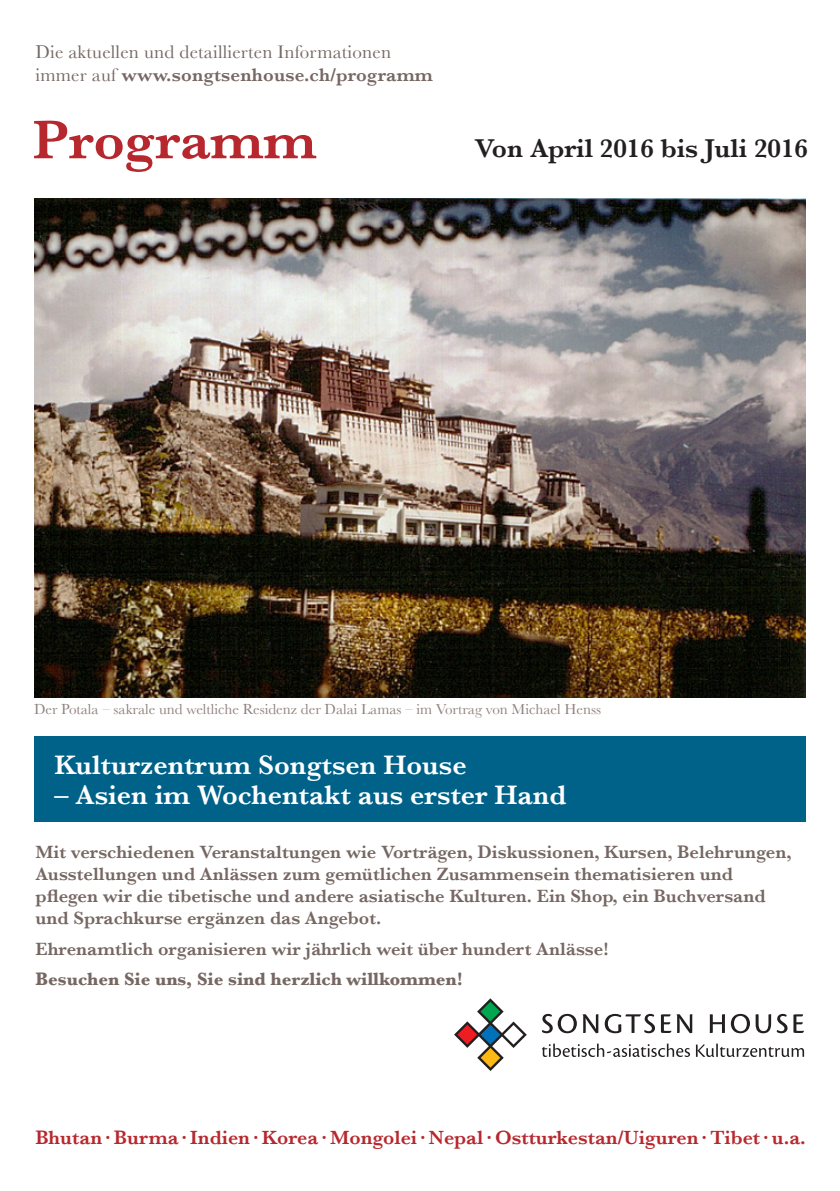
<style>
.page{position:relative;width:840px;height:1191px;background:#fff}
.page>*{position:absolute;margin:0;border:0;box-sizing:border-box;transform-origin:0 0}
.t1{font:600 56px "Baskerville";color:#b7282e}
.t2{font:600 28px "Baskerville";color:#fff}
.t3{font:600 27px "Baskerville";color:#231f20}
.t4{font:600 20px "Baskerville";color:#b7282e}
.t5{font:19px/23.4px "Baskerville";letter-spacing:.01em;color:#766762}
.t6{font:600 18.6px/22px "Baskerville";color:#766762}
.t7{font:700 18.6px "Baskerville";color:#766762}
.t8{font:15px "Baskerville";color:#8f817d}
.s1{font-weight:600}
</style>
<div class="page">
<svg style="left:454px;top:998px;width:72px;height:73px"></svg>
<svg style="left:542px;top:1014px;width:34px;height:19px"></svg>
<svg style="left:582px;top:1014px;width:16px;height:19px"></svg>
<svg style="left:604px;top:1014px;width:50px;height:19px"></svg>
<svg style="left:660px;top:1014px;width:32px;height:19px"></svg>
<svg style="left:709px;top:1014px;width:15px;height:19px"></svg>
<svg style="left:730px;top:1014px;width:19px;height:19px"></svg>
<svg style="left:755px;top:1014px;width:15px;height:19px"></svg>
<svg style="left:776px;top:1014px;width:27px;height:19px"></svg>
<svg style="left:542px;top:1043px;width:147px;height:14px"></svg>
<svg style="left:695px;top:1043px;width:108px;height:14px"></svg>
<div style="left:34px;top:736px;width:771px;height:85px;background:#006288"></div>
<img style="left:34px;top:198px;width:771px;height:499px">
<p class="t5" style="left:35px;top:40px;width:399px">Die aktuellen und detaillierten Informationen immer auf <span class="s1">www.songtsenhouse.ch/programm</span></p>
<h1 class="t1" style="left:33px;top:107px;width:285px">Programm</h1>
<h3 class="t3" style="left:474px;top:132px;width:335px">Von April 2016 bis Juli 2016</h3>
<p class="t8" style="left:34px;top:700px;width:568px">Der Potala – sakrale und weltliche Residenz der Dalai Lamas – im Vortrag von Michael Henss</p>
<h2 class="t2" style="left:54px;top:748px;width:413px">Kulturzentrum Songtsen House</h2>
<h2 class="t2" style="left:54px;top:778px;width:513px">– Asien im Wochentakt aus erster Hand</h2>
<p class="t6" style="left:35px;top:841px;width:757px">Mit verschiedenen Veranstaltungen wie Vorträgen, Diskussionen, Kursen, Belehrungen, Ausstellungen und Anlässen zum gemütlichen Zusammensein thematisieren und pflegen wir die tibetische und andere asiatische Kulturen. Ein Shop, ein Buchversand und Sprachkurse ergänzen das Angebot.</p>
<p class="t6" style="left:35px;top:937px;width:574px">Ehrenamtlich organisieren wir jährlich weit über hundert Anlässe!</p>
<p class="t7" style="left:35px;top:968px;width:429px">Besuchen Sie uns, Sie sind herzlich willkommen!</p>
<p class="t4" style="left:35px;top:1125px;width:771px">Bhutan · Burma · Indien · Korea · Mongolei · Nepal · Ostturkestan/Uiguren · Tibet · u.a.</p>
</div>
